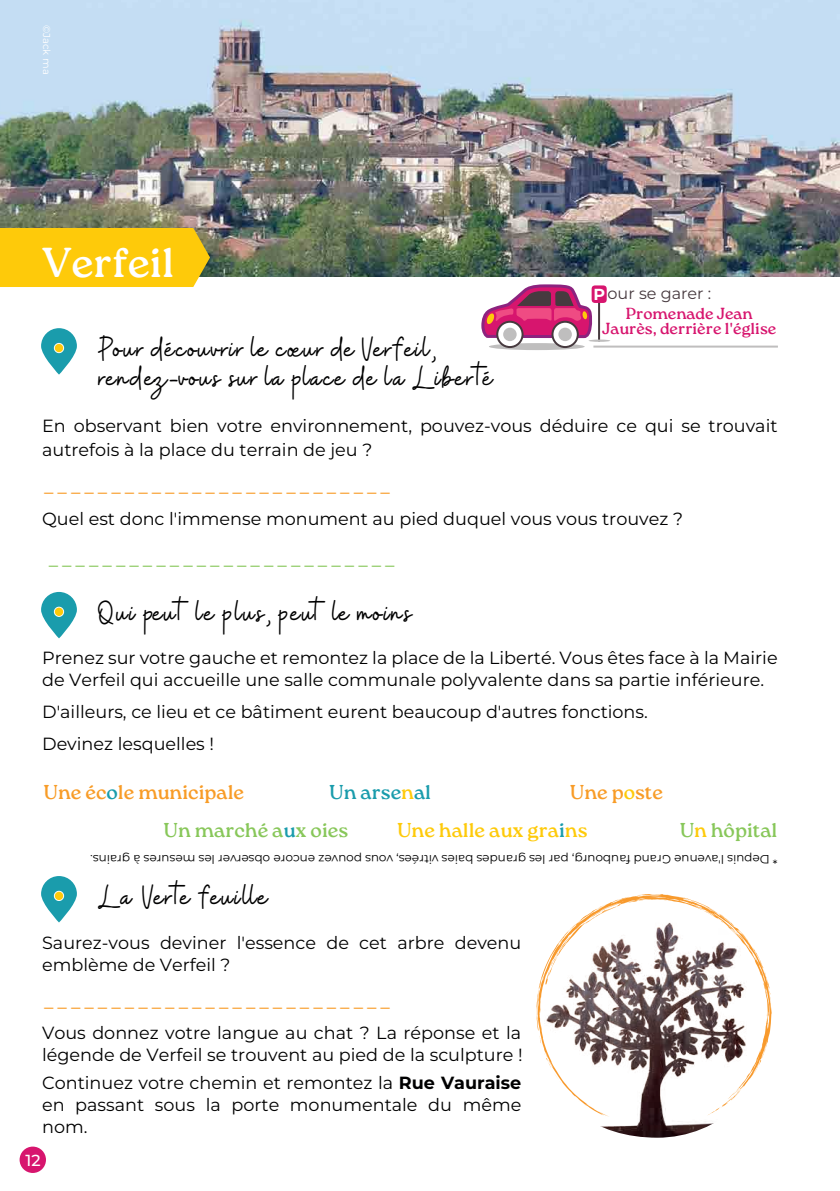
<style>
.page{position:relative;width:840px;height:1191px;background:#fff}
.page>*{position:absolute;margin:0;border:0;box-sizing:border-box;transform-origin:0 0}
.t1{font:41.6px "Roca One";color:#fff}
.t2{font:34.2px/29px "Buffalo";color:#000001}
.t3{font:20px "Roca One";color:#f89c27}
.t4{font:20px "Roca One";color:#88c75a}
.t5{font:20px "Roca One";color:#feca0a}
.t6{font:20px "Roca One";color:#1a9cac}
.t7{font:17.6px/22px "Montserrat";color:#000001}
.t8{font:17.6px "Montserrat";color:#f89c27;scale:2 1}
.t9{font:17.6px "Montserrat";color:#88c75a;scale:2 1}
.t10{font:16px/15.2px "Roca One";color:#d7156e;text-align:center}
.t11{font:16px "Montserrat";color:#473a3f}
.t12{font:500 16px "Montserrat";color:#fff}
.t13{font:12px "Montserrat";color:#000001}
.t14{font:10px "Montserrat";color:#fff}
.s1{font-weight:700;color:#fff}
.s2{color:#1a9cac}
.s3{color:#feca0a}
.s4{font-weight:700}
</style>
<div class="page">
<hr style="left:593px;top:345px;width:184px;height:2px;background:#bfbebe">
<hr style="left:597px;top:289px;width:2px;height:52px;background:#473a3f">
<div style="left:591px;top:285px;width:15px;height:18px;background:#d7156e;border-radius:4px"></div>
<img style="left:0;top:0;width:839px;height:276px">
<div style="left:0;top:228px;width:210px;height:59px;background:#feca0a"></div>
<svg style="left:41px;top:328px;width:36px;height:46px"></svg>
<svg style="left:54px;top:343px;width:10px;height:10px"></svg>
<div style="left:55px;top:344px;width:8px;height:8px;background:#feca0a;border-radius:50%"></div>
<svg style="left:41px;top:592px;width:36px;height:46px"></svg>
<svg style="left:54px;top:606px;width:10px;height:11px"></svg>
<div style="left:55px;top:607px;width:8px;height:9px;background:#feca0a;border-radius:50%"></div>
<div style="left:488px;top:343px;width:96px;height:7px;background:#bfbebe;border-radius:50%"></div>
<hr style="left:588px;top:339px;width:22px;height:3px;background:#bfbebe;border-radius:50%">
<svg style="left:497px;top:322px;width:25px;height:25px"></svg>
<svg style="left:552px;top:322px;width:25px;height:25px"></svg>
<div style="left:496px;top:321px;width:27px;height:27px;border:2px solid #473a3f;border-radius:50%"></div>
<div style="left:503px;top:328px;width:13px;height:13px;background:#bfbebe;border-radius:50%"></div>
<div style="left:551px;top:321px;width:27px;height:27px;border:2px solid #473a3f;border-radius:50%"></div>
<div style="left:558px;top:328px;width:13px;height:13px;background:#bfbebe;border-radius:50%"></div>
<svg style="left:481px;top:284px;width:113px;height:55px"></svg>
<svg style="left:41px;top:876px;width:36px;height:46px"></svg>
<svg style="left:54px;top:890px;width:10px;height:11px"></svg>
<div style="left:55px;top:891px;width:8px;height:9px;background:#feca0a;border-radius:50%"></div>
<svg style="left:602px;top:894px;width:100px;height:13px"></svg>
<svg style="left:683px;top:899px;width:5px;height:5px"></svg>
<svg style="left:694px;top:904px;width:31px;height:14px"></svg>
<svg style="left:638px;top:894px;width:4px;height:7px"></svg>
<svg style="left:655px;top:894px;width:13px;height:6px"></svg>
<svg style="left:536px;top:906px;width:80px;height:137px"></svg>
<img style="left:542px;top:918px;width:230px;height:219px">
<div style="left:20px;top:1146px;width:26px;height:27px;background:#d7156e;border-radius:50%"></div>
<p class="t14" style="left:53px;top:25px;width:51px;rotate:90deg">©Jack ma</p>
<h1 class="t1" style="left:42px;top:237px;width:133px">Verfeil</h1>
<h2 class="t2" style="left:98px;top:338px;width:397px">Pour découvrir le cœur de Verfeil, rendez-vous sur la place de la Liberté</h2>
<p class="t11" style="left:593px;top:282px;width:119px"><span class="s1">P</span>our se garer :</p>
<p class="t10" style="left:602px;top:308px;width:175px">Promenade Jean<br>Jaurès, derrière l'église</p>
<p class="t7" style="left:42px;top:413px;width:736px;line-height:24px">En observant bien votre environnement, pouvez-vous déduire ce qui se trouvait autrefois à la place du terrain de jeu ?</p>
<p class="t8" style="left:42px;top:480px;width:176px">--------------------------</p>
<p class="t7" style="left:42px;top:507px;width:642px">Quel est donc l'immense monument au pied duquel vous vous trouvez ?</p>
<p class="t9" style="left:47px;top:553px;width:176px">--------------------------</p>
<h2 class="t2" style="left:98px;top:602px;width:316px">Qui peut le plus, peut le moins</h2>
<p class="t7" style="left:42px;top:646px;width:736px">Prenez sur votre gauche et remontez la place de la Liberté. Vous êtes face à la Mairie de Verfeil qui accueille une salle communale polyvalente dans sa partie inférieure.</p>
<p class="t7" style="left:42px;top:695px;width:607px;line-height:32px">D'ailleurs, ce lieu et ce bâtiment eurent beaucoup d'autres fonctions.<br>Devinez lesquelles !</p>
<p class="t3" style="left:43px;top:779px;width:202px">Une éc<span class="s2">o</span>le municipale</p>
<p class="t6" style="left:329px;top:779px;width:103px">Un arse<span class="s3">n</span>al</p>
<p class="t3" style="left:569px;top:779px;width:95px">Une p<span class="s3">o</span>ste</p>
<p class="t4" style="left:163px;top:818px;width:186px">Un marché a<span class="s2">u</span>x oies</p>
<p class="t5" style="left:397px;top:818px;width:192px">Une halle aux gra<span class="s2">i</span>ns</p>
<p class="t4" style="left:679px;top:818px;width:99px">U<span class="s3">n</span> hôpital</p>
<p class="t13" style="left:777px;top:867px;width:688px;rotate:-180deg">* Depuis l'avenue Grand faubourg, par les grandes baies vitrées, vous pouvez encore observer les mesures à grains.</p>
<h2 class="t2" style="left:98px;top:886px;width:172px">La Verte feuille</h2>
<p class="t7" style="left:42px;top:930px;width:480px">Saurez-vous deviner l'essence de cet arbre devenu emblème de Verfeil ?</p>
<p class="t8" style="left:42px;top:994px;width:176px">--------------------------</p>
<p class="t7" style="left:42px;top:1020px;width:482px">Vous donnez votre langue au chat ? La réponse et la légende de Verfeil se trouvent au pied de la sculpture !</p>
<p class="t7" style="left:42px;top:1070px;width:480px;text-align:justify">Continuez votre chemin et remontez la <span class="s4">Rue Vauraise </span>en passant sous la porte monumentale du même nom.</p>
<p class="t12" style="left:26px;top:1149px;width:17px">12</p>
</div>
